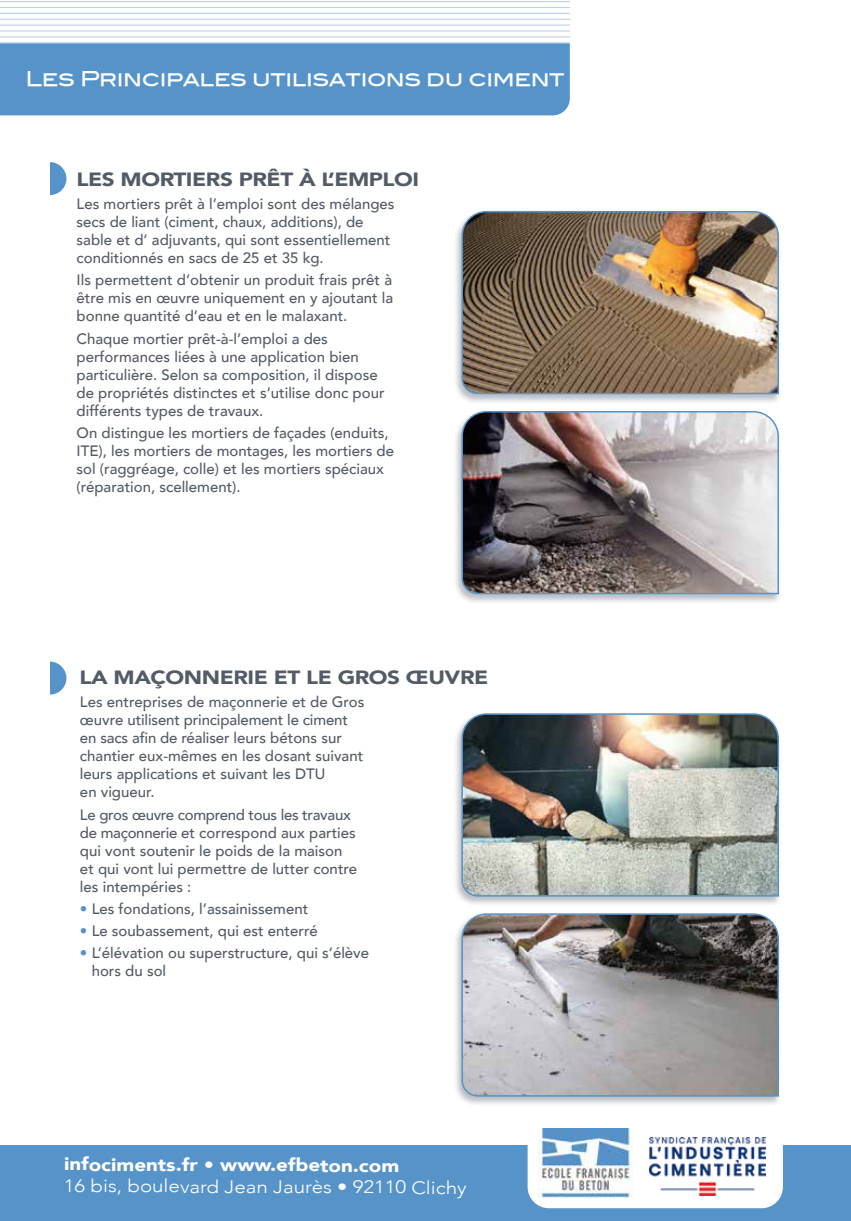
<style>
.page{position:relative;width:851px;height:1221px;background:#fff}
.page>*{position:absolute;margin:0;border:0;box-sizing:border-box;transform-origin:0 0}
.t1{font:20.4px "Blair Md ITCTT Medium";letter-spacing:-.02em;color:#fff}
.t2{font:900 19.2px "Avenir";letter-spacing:-.02em;color:#535b66;scale:1.18 1}
.t3{font:300 18px "Avenir";letter-spacing:-.005em;color:#fff;scale:1.14 1}
.t4{font:900 18px "Avenir";letter-spacing:-.005em;color:#fff;scale:1.14 1}
.t5{font:500 15px/18px "Avenir";color:#535b66}
.s1{color:#5693c9}
</style>
<div class="page">
<div style="left:0;top:1145px;width:850px;height:75px;background:#5693c9"></div>
<div style="left:527px;top:1137px;width:255px;height:71px;background:#fff"></div>
<img style="left:537px;top:1128px;width:96px;height:70px">
<img style="left:649px;top:1137px;width:115px;height:58px">
<svg style="left:50px;top:162px;width:16px;height:33px"></svg>
<svg style="left:50px;top:661px;width:16px;height:33px"></svg>
<hr style="left:0;top:7px;width:570px;height:1px;background:#c3d2eb">
<hr style="left:0;top:13px;width:570px;height:1px;background:#c3d2eb">
<hr style="left:0;top:19px;width:570px;height:1px;background:#c3d2eb">
<hr style="left:0;top:25px;width:570px;height:1px;background:#c3d2eb">
<hr style="left:0;top:30px;width:570px;height:2px;background:#c3d2eb">
<hr style="left:0;top:36px;width:570px;height:1px;background:#c3d2eb">
<hr style="left:0;top:42px;width:570px;height:1px;background:#c3d2eb">
<hr style="left:0;top:1px;width:570px;height:1px;background:#c3d2eb">
<div style="left:0;top:43px;width:569px;height:72px;background:#5693c9"></div>
<div style="left:453px;top:210px;width:328px;height:194px;background:#535b66;opacity:.4"></div>
<img style="left:460px;top:210px;width:319px;height:185px">
<div style="left:453px;top:410px;width:328px;height:194px;background:#535b66;opacity:.4"></div>
<img style="left:460px;top:410px;width:319px;height:185px">
<div style="left:453px;top:712px;width:328px;height:194px;background:#535b66;opacity:.4"></div>
<img style="left:460px;top:712px;width:319px;height:185px">
<div style="left:453px;top:912px;width:328px;height:194px;background:#535b66;opacity:.4"></div>
<svg style="left:460px;top:912px;width:319px;height:185px"></svg>
<h1 class="t1" style="left:26px;top:62px;width:540px">Les Principales utilisations du ciment</h1>
<p class="t2" style="left:77px;top:163px;width:292px">LES MORTIERS PRÊT À L’EMPLOI</p>
<p class="t5" style="left:77px;top:194px;width:319px">Les mortiers prêt à l’emploi sont des mélanges secs de liant (ciment, chaux, additions), de sable et d’ adjuvants, qui sont essentiellement conditionnés en sacs de 25 et 35 kg.</p>
<p class="t5" style="left:77px;top:270px;width:318px;text-align:justify">Ils permettent d’obtenir un produit frais prêt à être mis en œuvre uniquement en y ajoutant la bonne quantité d’eau et en le malaxant.</p>
<p class="t5" style="left:77px;top:328px;width:309px">Chaque mortier prêt-à-l’emploi a des performances liées à une application bien particulière. Selon sa composition, il dispose de propriétés distinctes et s’utilise donc pour différents types de travaux.</p>
<p class="t5" style="left:77px;top:423px;width:319px">On distingue les mortiers de façades (enduits, ITE), les mortiers de montages, les mortiers de sol (raggréage, colle) et les mortiers spéciaux (réparation, scellement).</p>
<p class="t2" style="left:79px;top:661px;width:348px">LA MAÇONNERIE ET LE GROS ŒUVRE</p>
<p class="t5" style="left:80px;top:692px;width:286px">Les entreprises de maçonnerie et de Gros œuvre utilisent principalement le ciment en sacs afin de réaliser leurs bétons sur chantier eux-mêmes en les dosant suivant leurs applications et suivant les DTU<br>en vigueur.</p>
<p class="t5" style="left:80px;top:804px;width:279px">Le gros œuvre comprend tous les travaux de maçonnerie et correspond aux parties qui vont soutenir le poids de la maison et qui vont lui permettre de lutter contre les intempéries :</p>
<p class="t5" style="left:80px;top:898px;width:230px"><span class="s1">•</span> Les fondations, l’assainissement</p>
<p class="t5" style="left:80px;top:921px;width:239px"><span class="s1">•</span> Le soubassement, qui est enterré</p>
<p class="t5" style="left:92px;top:943px;width:279px;text-indent:-12px"><span class="s1">•</span> L’élévation ou superstructure, qui s’élève hors du sol</p>
<p class="t4" style="left:64px;top:1149px;width:295px">infociments.fr • www.efbeton.com</p>
<p class="t3" style="left:64px;top:1175px;width:355px">16 bis, boulevard Jean Jaurès • 92110 Clichy</p>
</div>
